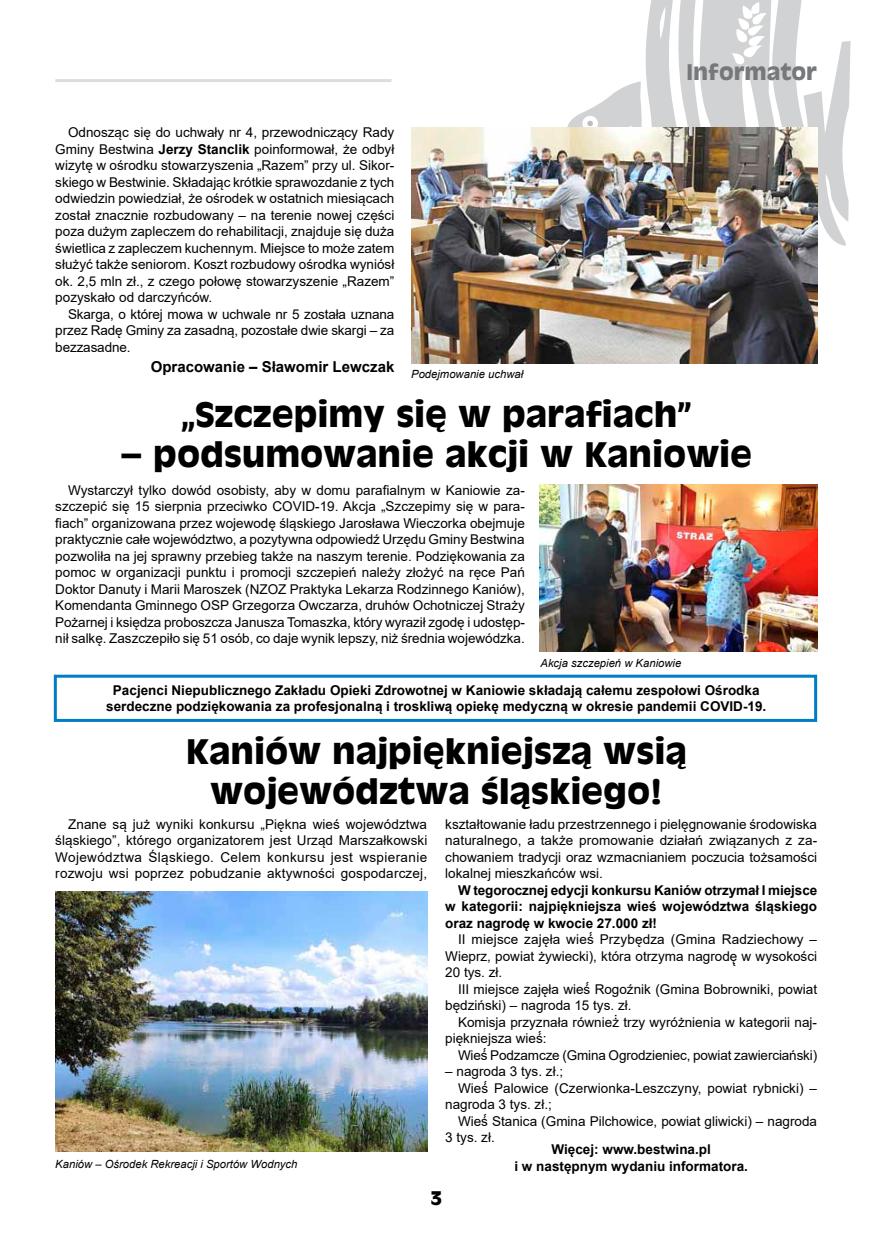
<style>
.page{position:relative;width:881px;height:1242px;background:#fff}
.page>*{position:absolute;margin:0;border:0;box-sizing:border-box;transform-origin:0 0}
.t1{font:700 33px/39.6px "Antique Olive";color:#000;text-align:center}
.t2{font:700 21px "Antique Olive";color:#76787a}
.t3{font:700 18px "Antique Olive";color:#000}
.t4{font:700 15px "Arial";color:#000}
.t5{font:13.5px/16.5px "Arial";color:#000;text-align:justify}
.t6{font:700 13.5px/16.5px "Arial";color:#000;text-align:justify}
.t7{font:italic 11.25px "Arial";color:#000}
.s1{font-weight:700}
</style>
<div class="page">
<hr style="left:55px;top:79px;width:336px;height:3px;background:#dcddde">
<svg style="left:566px;top:0;width:284px;height:339px"></svg>
<img style="left:411px;top:128px;width:405px;height:236px">
<img style="left:539px;top:485px;width:277px;height:166px">
<img style="left:55px;top:891px;width:372px;height:260px">
<div style="left:54px;top:674px;width:762px;height:48px;border:3px solid #007dc5"></div>
<h2 class="t2" style="left:686px;top:58px;width:132px">Informator</h2>
<p class="t5" style="left:55px;top:124px;width:340px;text-indent:13px">Odnosząc się do uchwały nr 4, przewodniczący Rady Gminy Bestwina <span class="s1">Jerzy Stanclik</span> poinformował, że odbył wizytę w ośrodku stowarzyszenia „Razem” przy ul. Sikor&shy;skiego w Bestwinie. Składając krótkie sprawozdanie z tych odwiedzin powiedział, że ośrodek w ostatnich miesiącach został znacznie rozbudowany – na terenie nowej części poza dużym zapleczem do rehabilitacji, znajduje się duża świetlica z zapleczem kuchennym. Miejsce to może zatem służyć także seniorom. Koszt rozbudowy ośrodka wyniósł ok. 2,5 mln zł., z czego połowę stowarzyszenie „Razem” pozyskało od darczyńców.</p>
<p class="t5" style="left:55px;top:306px;width:340px;text-indent:13px">Skarga, o której mowa w uchwale nr 5 została uznana przez Radę Gminy za zasadną, pozostałe dwie skargi – za bezzasadne.</p>
<p class="t4" style="left:151px;top:356px;width:374px">Opracowanie – Sławomir Lewczak <sub>Podejmowanie</sub> <sub>uchwał</sub></p>
<h1 class="t1" style="left:181px;top:394px;width:512px">„Szczepimy się w parafiach”</h1>
<h1 class="t1" style="left:120px;top:434px;width:633px">– podsumowanie akcji w Kaniowie</h1>
<p class="t5" style="left:55px;top:481px;width:471px;text-indent:13px">Wystarczył tylko dowód osobisty, aby w domu parafialnym w Kaniowie za&shy;szczepić się 15 sierpnia przeciwko COVID-19. Akcja „Szczepimy się w para&shy;fiach” organizowana przez wojewodę śląskiego Jarosława Wieczorka obejmuje praktycznie całe województwo, a pozytywna odpowiedź Urzędu Gminy Bestwina pozwoliła na jej sprawny przebieg także na naszym terenie. Podziękowania za pomoc w organizacji punktu i promocji szczepień należy złożyć na ręce Pań Doktor Danuty i Marii Maroszek (NZOZ Praktyka Lekarza Rodzinnego Kaniów), Komendanta Gminnego OSP Grzegorza Owczarza, druhów Ochotniczej Straży Pożarnej i księdza proboszcza Janusza Tomaszka, który wyraził zgodę i udostęp&shy;nił salkę. Zaszczepiło się 51 osób, co daje wynik lepszy, niż średnia wojewódzka.</p>
<p class="t7" style="left:540px;top:656px;width:142px">Akcja szczepień w Kaniowie</p>
<p class="t6" style="left:106px;top:681px;width:661px;text-align:center">Pacjenci Niepublicznego Zakładu Opieki Zdrowotnej w Kaniowie składają całemu zespołowi Ośrodka serdeczne podziękowania za profesjonalną i troskliwą opiekę medyczną w okresie pandemii COVID-19.</p>
<h1 class="t1" style="left:186px;top:731px;width:502px">Kaniów najpiękniejszą wsią województwa śląskiego!</h1>
<p class="t5" style="left:55px;top:815px;width:373px;text-indent:13px">Znane są już wyniki konkursu „Piękna wieś województwa śląskiego”, którego organizatorem jest Urząd Marszałkowski Województwa Śląskiego. Celem konkursu jest wspieranie rozwoju wsi poprzez pobudzanie aktywności gospodarczej,</p>
<p class="t5" style="left:445px;top:815px;width:373px">kształtowanie ładu przestrzennego i pielęgnowanie środowiska naturalnego, a także promowanie działań związanych z za&shy;chowaniem tradycji oraz wzmacnianiem poczucia tożsamości lokalnej mieszkańców wsi.</p>
<p class="t6" style="left:445px;top:881px;width:373px;text-indent:13px">W tegorocznej edycji konkursu Kaniów otrzymał I miejsce w kategorii: najpiękniejsza wieś województwa śląskiego oraz nagrodę w kwocie 27.000 zł!</p>
<p class="t5" style="left:445px;top:931px;width:373px;text-indent:13px">II miejsce zajęła wieś́ Przybędza (Gmina Radziechowy – Wieprz, powiat żywiecki), która otrzyma nagrodę̨ w wysokości 20 tys. zł.</p>
<p class="t5" style="left:445px;top:980px;width:373px;text-indent:13px">III miejsce zajęła wieś́ Rogoźnik (Gmina Bobrowniki, powiat będziński) – nagroda 15 tys. zł.</p>
<p class="t5" style="left:445px;top:1013px;width:373px;text-indent:13px">Komisja przyznała również̇ trzy wyróżnienia w kategorii naj&shy;piękniejsza wieś́:</p>
<p class="t5" style="left:458px;top:1046px;width:360px">Wieś́ Podzamcze (Gmina Ogrodzieniec, powiat zawierciański)</p>
<p class="t5" style="left:445px;top:1063px;width:119px">– nagroda 3 tys. zł.;</p>
<p class="t5" style="left:458px;top:1079px;width:360px">Wieś́ Palowice (Czerwionka-Leszczyny, powiat rybnicki) –</p>
<p class="t5" style="left:445px;top:1096px;width:108px">nagroda 3 tys. zł.;</p>
<p class="t5" style="left:458px;top:1112px;width:360px">Wieś́ Stanica (Gmina Pilchowice, powiat gliwicki) – nagroda</p>
<p class="t5" style="left:445px;top:1129px;width:51px">3 tys. zł.</p>
<p class="t6" style="left:551px;top:1141px;width:161px">Więcej: www.bestwina.pl</p>
<p class="t7" style="left:55px;top:1156px;width:243px">Kaniów – Ośrodek Rekreacji i Sportów Wodnych</p>
<p class="t6" style="left:514px;top:1157px;width:235px">i w następnym wydaniu informatora.</p>
<h3 class="t3" style="left:430px;top:1186px;width:13px">3</h3>
</div>
